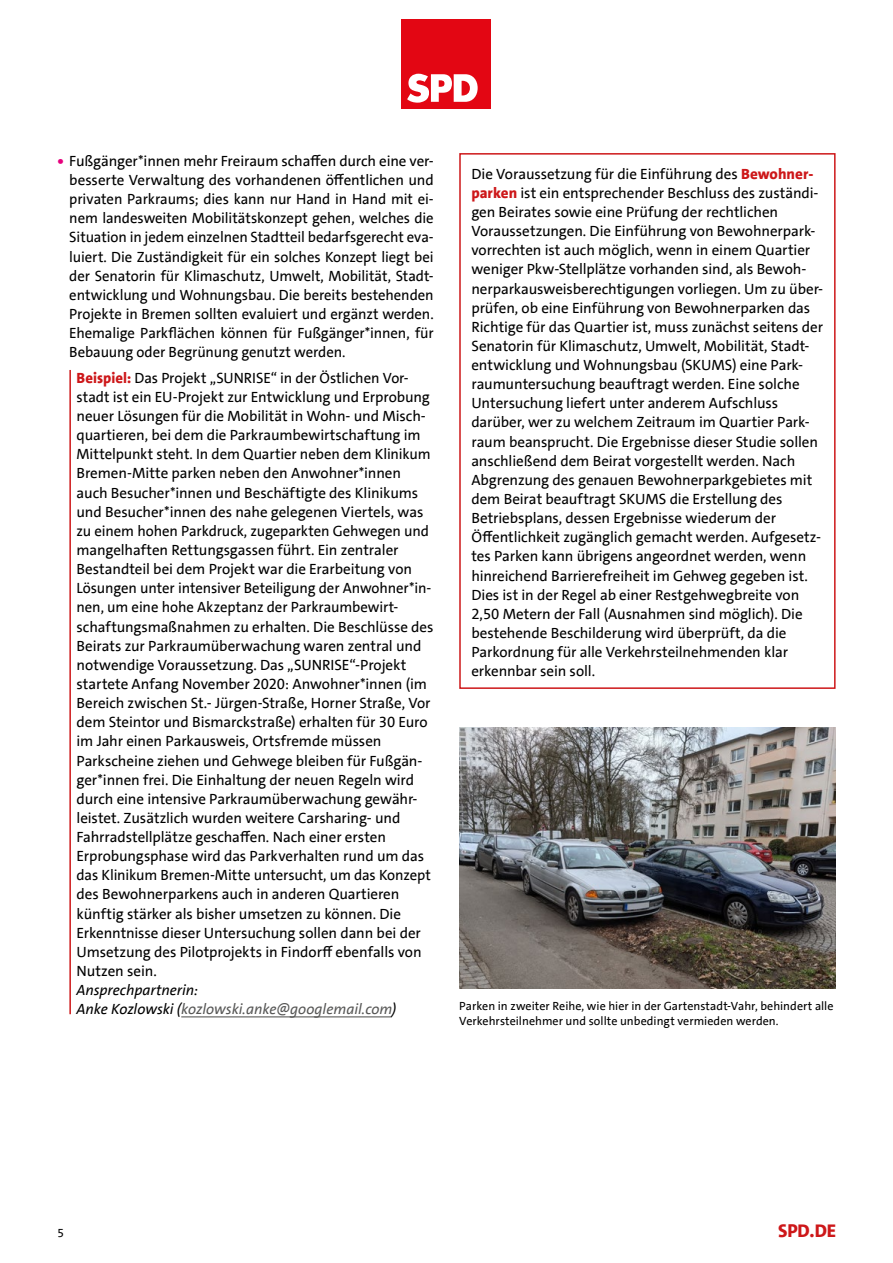
<style>
.page{position:relative;width:893px;height:1263px;background:#fff}
.page>*{position:absolute;margin:0;border:0;box-sizing:border-box;transform-origin:0 0}
.t1{font:800 18.6px "SPD The Sans";color:#cd1719}
.t2{font:15px/19.2px "SPD The Sans";letter-spacing:-.005em;color:#000}
.t3{font:italic 15px/19.2px "SPD The Sans";letter-spacing:-.005em;color:#000}
.t4{font:12px/15px "SPD The Sans";letter-spacing:.005em;color:#000}
.s1{font-weight:800;color:#e6007d}
.s2{font-weight:800;color:#cd1719}
.s3{color:#575756}
</style>
<div class="page">
<div style="left:402px;top:19px;width:89px;height:89px;background:#e30613"></div>
<svg style="left:407px;top:74px;width:71px;height:29px"></svg>
<hr style="left:181px;top:1016px;width:211px;height:1px;background:#575756">
<div style="left:459px;top:153px;width:377px;height:536px;border:2px solid #cd1719"></div>
<img style="left:459px;top:727px;width:377px;height:262px">
<hr style="left:69px;top:370px;width:2px;height:644px;background:#cd1719">
<p class="t2" style="left:69px;top:151px;width:366px;text-align:justify;text-indent:-12px"><span class="s1">•</span> Fußgänger*innen mehr Freiraum schaffen durch eine ver&shy;besserte Verwaltung des vorhandenen öffentlichen und privaten Parkraums; dies kann nur Hand in Hand mit ei&shy;nem landesweiten Mobilitätskonzept gehen, welches die Situation in jedem einzelnen Stadtteil bedarfsgerecht eva&shy;luiert. Die Zuständigkeit für ein solches Konzept liegt bei der Senatorin für Klimaschutz, Umwelt, Mobilität, Stadt&shy;entwicklung und Wohnungsbau. Die bereits bestehenden Projekte in Bremen sollten evaluiert und ergänzt werden.<br>Ehemalige Parkflächen können für Fußgänger*innen, für Bebauung oder Begrünung genutzt werden.</p>
<p class="t2" style="left:77px;top:368px;width:359px"><span class="s2">Beispiel:</span> Das Projekt „SUNRISE“ in der Östlichen Vor&shy;stadt ist ein EU-Projekt zur Entwicklung und Erprobung neuer Lösungen für die Mobilität in Wohn- und Misch&shy;quartieren, bei dem die Parkraumbewirtschaftung im Mittelpunkt steht. In dem Quartier neben dem Klinikum Bremen-Mitte parken neben den Anwohner*innen auch Besucher*innen und Beschäftigte des Klinikums und Besucher*innen des nahe gelegenen Viertels, was zu einem hohen Parkdruck, zugeparkten Gehwegen und mangelhaften Rettungsgassen führt. Ein zentraler Bestandteil bei dem Projekt war die Erarbeitung von Lösungen unter intensiver Beteiligung der Anwohner*in&shy;nen, um eine hohe Akzeptanz der Parkraumbewirt&shy;schaftungsmaßnahmen zu erhalten. Die Beschlüsse des Beirats zur Parkraumüberwachung waren zentral und notwendige Voraussetzung. Das „SUNRISE“-Projekt startete Anfang November 2020: Anwohner*innen (im Bereich zwischen St.- Jürgen-Straße, Horner Straße, Vor dem Steintor und Bismarckstraße) erhalten für 30 Euro im Jahr einen Parkausweis, Ortsfremde müssen Parkscheine ziehen und Gehwege bleiben für Fußgän&shy;ger*innen frei. Die Einhaltung der neuen Regeln wird durch eine intensive Parkraumüberwachung gewähr&shy;leistet. Zusätzlich wurden weitere Carsharing- und Fahrradstellplätze geschaffen. Nach einer ersten Erprobungsphase wird das Parkverhalten rund um das das Klinikum Bremen-Mitte untersucht, um das Konzept des Bewohnerparkens auch in anderen Quartieren künftig stärker als bisher umsetzen zu können. Die Erkenntnisse dieser Untersuchung sollen dann bei der Umsetzung des Pilotprojekts in Findorff ebenfalls von Nutzen sein.</p>
<p class="t3" style="left:77px;top:980px;width:321px">Ansprechpartnerin:<br>Anke Kozlowski (<span class="s3">kozlowski.anke@googlemail.com</span>)</p>
<p class="t2" style="left:471px;top:164px;width:353px">Die Voraussetzung für die Einführung des <span class="s2">Bewohner&shy;parken</span> ist ein entsprechender Beschluss des zuständi&shy;gen Beirates sowie eine Prüfung der rechtlichen Voraussetzungen. Die Einführung von Bewohnerpark&shy;vorrechten ist auch möglich, wenn in einem Quartier weniger Pkw-Stellplätze vorhanden sind, als Bewoh&shy;nerparkausweisberechtigungen vorliegen. Um zu über&shy;prüfen, ob eine Einführung von Bewohnerparken das Richtige für das Quartier ist, muss zunächst seitens der Senatorin für Klimaschutz, Umwelt, Mobilität, Stadt&shy;entwicklung und Wohnungsbau (SKUMS) eine Park&shy;raumuntersuchung beauftragt werden. Eine solche Untersuchung liefert unter anderem Aufschluss darüber, wer zu welchem Zeitraum im Quartier Park&shy;raum beansprucht. Die Ergebnisse dieser Studie sollen anschließend dem Beirat vorgestellt werden. Nach Abgrenzung des genauen Bewohnerparkgebietes mit dem Beirat beauftragt SKUMS die Erstellung des Betriebsplans, dessen Ergebnisse wiederum der Öffentlichkeit zugänglich gemacht werden. Aufgesetz&shy;tes Parken kann übrigens angeordnet werden, wenn hinreichend Barrierefreiheit im Gehweg gegeben ist.<br>Dies ist in der Regel ab einer Restgehwegbreite von 2,50 Metern der Fall (Ausnahmen sind möglich). Die bestehende Beschilderung wird überprüft, da die Parkordnung für alle Verkehrsteilnehmenden klar erkennbar sein soll.</p>
<p class="t4" style="left:459px;top:999px;width:376px">Parken in zweiter Reihe, wie hier in der Gartenstadt-Vahr, behindert alle<br>Verkehrsteilnehmer und sollte unbedingt vermieden werden.</p>
<p class="t4" style="left:57px;top:1225px;width:8px">5</p>
<p class="t1" style="left:778px;top:1219px;width:60px">SPD.DE</p>
</div>
